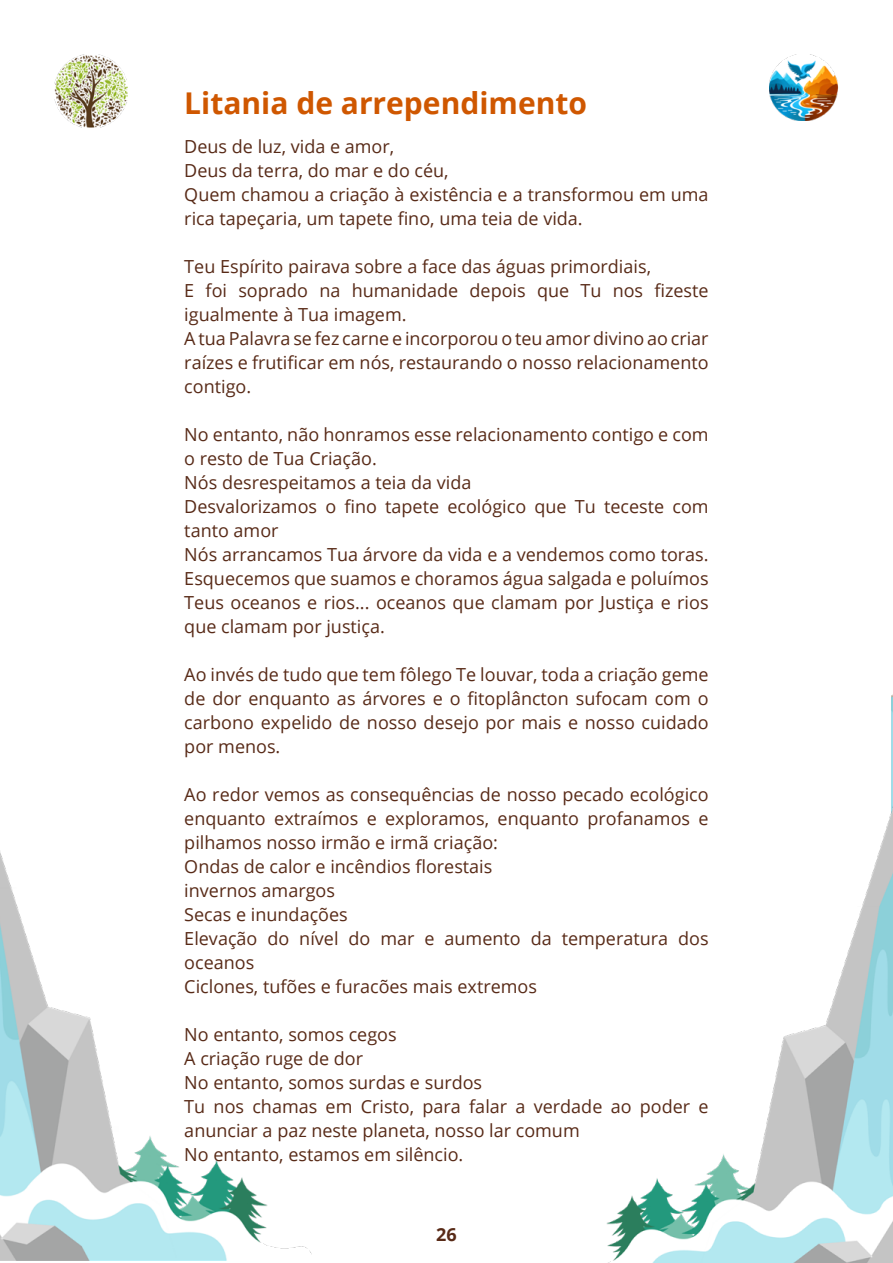
<style>
.page{position:relative;width:893px;height:1263px;background:#fff}
.page>*{position:absolute;margin:0;border:0;box-sizing:border-box;transform-origin:0 0}
.t1{font:700 30px "Open Sans";color:#cf5700}
.t2{font:18px/24px "Open Sans";color:#582a17}
.t3{font:700 18px "Open Sans";color:#582a17}
</style>
<div class="page">
<img style="left:891px;top:694px;width:2px;height:18px">
<img style="left:54px;top:54px;width:73px;height:73px">
<img style="left:770px;top:54px;width:69px;height:67px">
<img style="left:606px;top:712px;width:287px;height:551px">
<img style="left:0;top:851px;width:311px;height:410px">
<h1 class="t1" style="left:184px;top:82px;width:404px">Litania de arrependimento</h1>
<p class="t2" style="left:184px;top:134px;width:526px">Deus de luz, vida e amor,<br>Deus da terra, do mar e do céu,<br>Quem chamou a criação à existência e a transformou em uma rica tapeçaria, um tapete fino, uma teia de vida.</p>
<p class="t2" style="left:184px;top:254px;width:526px">Teu Espírito pairava sobre a face das águas primordiais,<br>E foi soprado na humanidade depois que Tu nos fizeste igualmente à Tua imagem.<br>A tua Palavra se fez carne e incorporou o teu amor divino ao criar raízes e frutificar em nós, restaurando o nosso relacionamento contigo.</p>
<p class="t2" style="left:184px;top:422px;width:526px">No entanto, não honramos esse relacionamento contigo e com o resto de Tua Criação.<br>Nós desrespeitamos a teia da vida<br>Desvalorizamos o fino tapete ecológico que Tu teceste com tanto amor<br>Nós arrancamos Tua árvore da vida e a vendemos como toras.<br>Esquecemos que suamos e choramos água salgada e poluímos Teus oceanos e rios... oceanos que clamam por Justiça e rios que clamam por justiça.</p>
<p class="t2" style="left:184px;top:662px;width:526px;text-align:justify">Ao invés de tudo que tem fôlego Te louvar, toda a criação geme de dor enquanto as árvores e o fitoplâncton sufocam com o carbono expelido de nosso desejo por mais e nosso cuidado por menos.</p>
<p class="t2" style="left:184px;top:782px;width:526px">Ao redor vemos as consequências de nosso pecado ecológico enquanto extraímos e exploramos, enquanto profanamos e pilhamos nosso irmão e irmã criação:<br>Ondas de calor e incêndios florestais<br>invernos amargos<br>Secas e inundações<br>Elevação do nível do mar e aumento da temperatura dos oceanos<br>Ciclones, tufões e furacões mais extremos</p>
<p class="t2" style="left:184px;top:1022px;width:526px">No entanto, somos cegos<br>A criação ruge de dor<br>No entanto, somos surdas e surdos<br>Tu nos chamas em Cristo, para falar a verdade ao poder e anunciar a paz neste planeta, nosso lar comum<br>No entanto, estamos em silêncio.</p>
<p class="t3" style="left:436px;top:1222px;width:22px">26</p>
</div>
